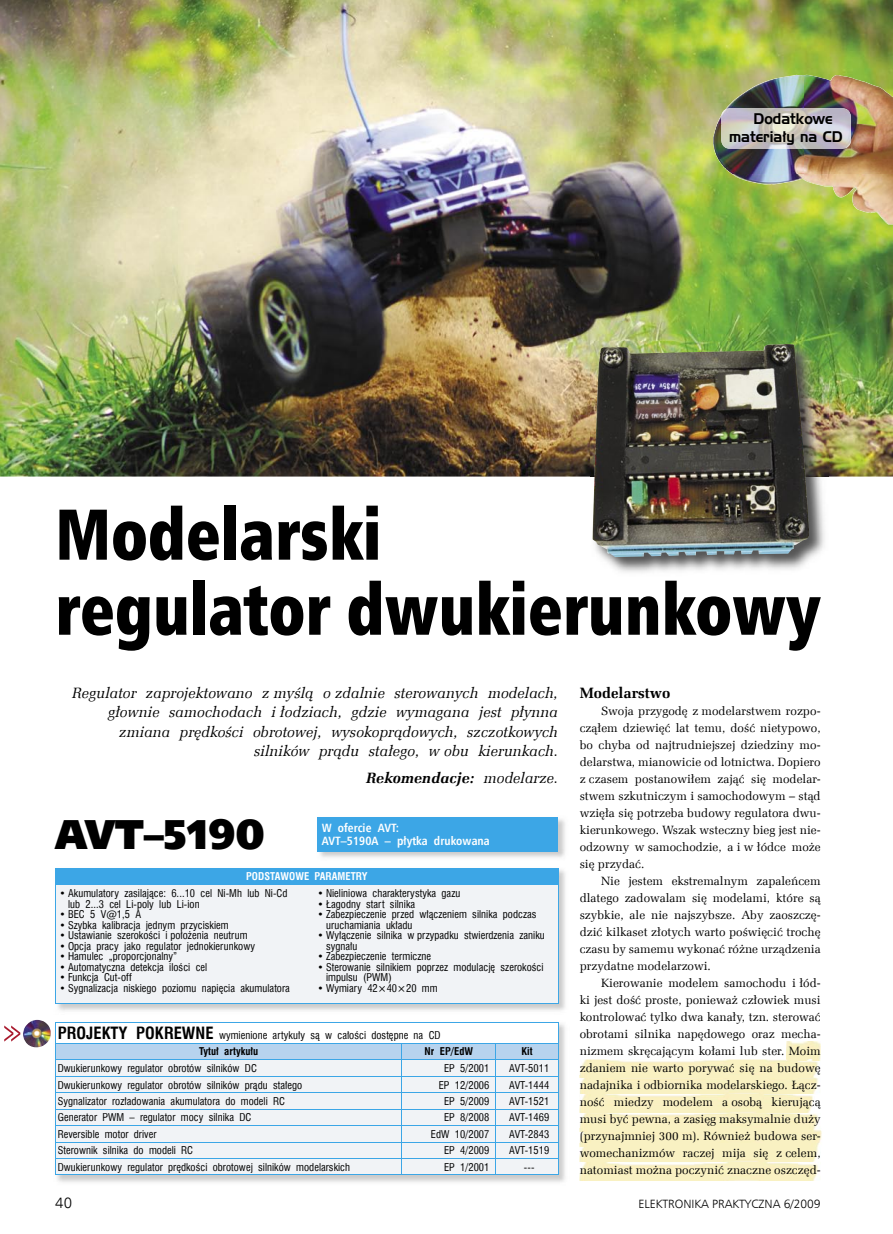
<style>
.page{position:relative;width:893px;height:1234px;background:#fff}
.page>*{position:absolute;margin:0;border:0;box-sizing:border-box;transform-origin:0 0}
.t1{font:72px/75px "Humnst 777 X Blk Cn EU";color:#000;scale:.9 1}
.t2{font:42px "Humnst 777 X Blk EU";color:#000;scale:.93 1}
.t3{font:italic 15px/19.5px "Zapf Ellipt EU";letter-spacing:.005em;color:#000;text-align:right}
.t4{font:italic 700 15px "Zapf Ellipt EU";letter-spacing:.005em;color:#000}
.t5{font:15px/18px "Handel Gothic EU";color:#000;scale:.93 1}
.t6{font:700 15px "Zapf Ellipt EU";color:#000}
.t7{font:15px "Humnst 777 Lt EU";color:#000}
.t8{font:12px/17px "Zapf Ellipt EU";color:#000;text-align:justify}
.t9{font:700 12px/13.5px "Humnst 777 Cn EU";letter-spacing:.005em;color:#fff}
.t10{font:12px "Humnst 777 Lt EU";color:#000}
.t11{font:10.5px/10.5px "Swis 721 Cn EU";letter-spacing:.005em;color:#000}
.t12{font:700 10.5px "Swis 721 Cn EU";letter-spacing:.005em;color:#fff}
.t13{font:700 10.5px "Swis 721 Cn EU";letter-spacing:.005em;color:#000}
.s1{font-weight:400}
.s2{font-weight:700;font-size:16.5px}
.s3{font-weight:700}
</style>
<div class="page">
<img style="left:787px;top:1041px;width:34px;height:18px">
<img style="left:580px;top:1059px;width:241px;height:16px">
<div style="left:580px;top:1077px;width:238px;height:16px;background:#f9f1c2"></div>
<img style="left:580px;top:1075px;width:235px;height:2px">
<img style="left:580px;top:1093px;width:235px;height:19px">
<img style="left:580px;top:1112px;width:238px;height:16px">
<div style="left:580px;top:1131px;width:242px;height:12px;background:#f9f1c2"></div>
<img style="left:580px;top:1128px;width:241px;height:3px">
<img style="left:580px;top:1143px;width:239px;height:37px">
<img style="left:0;top:0;width:893px;height:476px">
<img style="left:57px;top:1024px;width:508px;height:158px">
<hr style="left:55px;top:1021px;width:347px;height:1px;background:#3ca6e6">
<hr style="left:402px;top:1021px;width:94px;height:1px;background:#3ca6e6">
<hr style="left:496px;top:1021px;width:63px;height:1px;background:#3ca6e6">
<svg style="left:55px;top:1022px;width:504px;height:152px"></svg>
<hr style="left:55px;top:1174px;width:347px;height:1px;background:#3ca6e6">
<hr style="left:402px;top:1174px;width:94px;height:1px;background:#3ca6e6">
<hr style="left:496px;top:1174px;width:63px;height:1px;background:#3ca6e6">
<img style="left:58px;top:870px;width:507px;height:141px">
<div style="left:56px;top:868px;width:502px;height:16px;background:#3ca6e6"></div>
<div style="left:56px;top:884px;width:502px;height:119px;background:#f1f3f6"></div>
<hr style="left:55px;top:867px;width:503px;height:1px;background:#3ca6e6">
<svg style="left:55px;top:868px;width:1px;height:16px"></svg>
<svg style="left:558px;top:868px;width:1px;height:16px"></svg>
<hr style="left:55px;top:884px;width:503px;height:1px;background:#3ca6e6">
<hr style="left:55px;top:884px;width:1px;height:119px;background:#3ca6e6">
<hr style="left:558px;top:884px;width:1px;height:119px;background:#3ca6e6">
<hr style="left:55px;top:1003px;width:503px;height:1px;background:#3ca6e6">
<img style="left:23px;top:1019px;width:28px;height:28px">
<svg style="left:4px;top:1025px;width:16px;height:16px"></svg>
<img style="left:317px;top:819px;width:248px;height:39px">
<div style="left:317px;top:816px;width:241px;height:34px;background:#3ca6e6"></div>
<img style="left:590px;top:341px;width:238px;height:232px">
<img style="left:592px;top:344px;width:217px;height:213px">
<img style="left:872px;top:84px;width:5px;height:129px">
<img style="left:721px;top:108px;width:130px;height:41px">
<h3 class="t5" style="left:729px;top:109px;width:124px;text-indent:25px">Dodatkowe materiały na CD</h3>
<h1 class="t1" style="left:55px;top:497px;width:852px">Modelarski<br>regulator dwukierunkowy</h1>
<h3 class="t3" style="left:72px;top:683px;width:488px">Regulator zaprojektowano z myślą o zdalnie sterowanych modelach, głownie samochodach i łodziach, gdzie wymagana jest płynna zmiana prędkości obrotowej, wysokoprądowych, szczotkowych silników prądu stałego, w obu kierunkach.</h3>
<h3 class="t4" style="left:366px;top:768px;width:194px">Rekomendacje: <span class="s1">modelarze.</span></h3>
<h2 class="t2" style="left:55px;top:806px;width:227px">AVT–5190</h2>
<p class="t9" style="left:322px;top:820px;width:170px">W ofercie AVT:<br>AVT–5190A – płytka drukowana</p>
<p class="t12" style="left:246px;top:870px;width:123px">PODSTAWOWE PARAMETRY</p>
<p class="t11" style="left:68px;top:887px;width:221px;text-indent:-9px">• Akumulatory zasilające: 6...10 cel Ni-Mh lub Ni-Cd lub 2...3 cel Li-poly lub Li-ion</p>
<p class="t11" style="left:60px;top:908px;width:83px">• BEC 5 V@1,5 A</p>
<p class="t11" style="left:60px;top:919px;width:171px">• Szybka kalibracja jednym przyciskiem</p>
<p class="t11" style="left:60px;top:929px;width:189px">• Ustawianie szerokości i położenia neutrum</p>
<p class="t11" style="left:60px;top:940px;width:197px">• Opcja pracy jako regulator jednokierunkowy</p>
<p class="t11" style="left:60px;top:950px;width:119px">• Hamulec „proporcjonalny”</p>
<p class="t11" style="left:60px;top:961px;width:149px">• Automatyczna detekcja ilości cel</p>
<p class="t11" style="left:60px;top:971px;width:74px">• Funkcja Cut-off</p>
<p class="t11" style="left:60px;top:982px;width:232px">• Sygnalizacja niskiego poziomu napięcia akumulatora</p>
<p class="t11" style="left:317px;top:887px;width:144px">• Nieliniowa charakterystyka gazu</p>
<p class="t11" style="left:317px;top:898px;width:99px">• Łagodny start silnika</p>
<p class="t11" style="left:326px;top:908px;width:212px;text-indent:-9px">• Zabezpieczenie przed włączeniem silnika podczas uruchamiania układu</p>
<p class="t11" style="left:326px;top:929px;width:220px;text-indent:-9px">• Wyłączenie silnika w przypadku stwierdzenia zaniku sygnału</p>
<p class="t11" style="left:317px;top:950px;width:115px">• Zabezpieczenie termiczne</p>
<p class="t11" style="left:326px;top:961px;width:219px;text-indent:-9px">• Sterowanie silnikiem poprzez modulację szerokości impulsu (PWM)</p>
<p class="t11" style="left:317px;top:982px;width:122px">• Wymiary 42×40×20 mm</p>
<p class="t11" style="left:199px;top:1026px;width:243px;line-height:16.4px;text-indent:-141px"><span class="s2">PROJEKTY POKREWNE</span> wymienione artykuły są w całości dostępne na CD<br><span class="s3">Tytuł artykułu</span></p>
<p class="t13" style="left:425px;top:1045px;width:50px">Nr EP/EdW</p>
<p class="t13" style="left:521px;top:1045px;width:13px">Kit</p>
<p class="t11" style="left:58px;top:1062px;width:201px">Dwukierunkowy regulator obrotów silników DC</p>
<p class="t11" style="left:444px;top:1062px;width:47px">EP 5/2001</p>
<p class="t11" style="left:509px;top:1062px;width:42px">AVT-5011</p>
<p class="t11" style="left:58px;top:1079px;width:246px">Dwukierunkowy regulator obrotów silników prądu stałego</p>
<p class="t11" style="left:439px;top:1079px;width:52px">EP 12/2006</p>
<p class="t11" style="left:509px;top:1079px;width:42px">AVT-1444</p>
<p class="t11" style="left:58px;top:1095px;width:229px">Sygnalizator rozładowania akumulatora do modeli RC</p>
<p class="t11" style="left:444px;top:1095px;width:47px">EP 5/2009</p>
<p class="t11" style="left:509px;top:1095px;width:42px">AVT-1521</p>
<p class="t11" style="left:58px;top:1112px;width:195px">Generator PWM – regulator mocy silnika DC</p>
<p class="t11" style="left:444px;top:1112px;width:47px">EP 8/2008</p>
<p class="t11" style="left:509px;top:1112px;width:42px">AVT-1469</p>
<p class="t11" style="left:58px;top:1128px;width:100px">Reversible motor driver</p>
<p class="t11" style="left:431px;top:1128px;width:60px">EdW 10/2007</p>
<p class="t11" style="left:509px;top:1128px;width:42px">AVT-2843</p>
<p class="t11" style="left:58px;top:1144px;width:137px">Sterownik silnika do modeli RC</p>
<p class="t11" style="left:444px;top:1144px;width:47px">EP 4/2009</p>
<p class="t11" style="left:509px;top:1144px;width:42px">AVT-1519</p>
<p class="t11" style="left:58px;top:1161px;width:294px">Dwukierunkowy regulator prędkości obrotowej silników modelarskich</p>
<p class="t11" style="left:444px;top:1161px;width:47px">EP 1/2001</p>
<p class="t11" style="left:524px;top:1161px;width:12px">---</p>
<h3 class="t6" style="left:580px;top:683px;width:92px">Modelarstwo</h3>
<p class="t8" style="left:580px;top:702px;width:242px;text-indent:21px">Swoja przygodę z modelarstwem rozpo&shy;cząłem dziewięć lat temu, dość nietypowo, bo chyba od najtrudniejszej dziedziny mo&shy;delarstwa, mianowicie od lotnictwa. Dopiero z czasem postanowiłem zająć się modelar&shy;stwem szkutniczym i samochodowym – stąd wzięła się potrzeba budowy regulatora dwu&shy;kierunkowego. Wszak wsteczny bieg jest nie&shy;odzowny w samochodzie, a i w łódce może się przydać.</p>
<p class="t8" style="left:580px;top:872px;width:242px;text-indent:21px">Nie jestem ekstremalnym zapaleńcem dlatego zadowalam się modelami, które są szybkie, ale nie najszybsze. Aby zaoszczę&shy;dzić kilkaset złotych warto poświęcić trochę czasu by samemu wykonać różne urządzenia przydatne modelarzowi.</p>
<p class="t8" style="left:580px;top:974px;width:242px;text-indent:21px">Kierowanie modelem samochodu i łód&shy;ki jest dość proste, ponieważ człowiek musi kontrolować tylko dwa kanały, tzn. sterować obrotami silnika napędowego oraz mecha&shy;nizmem skręcającym kołami lub ster. Moim zdaniem nie warto porywać się na budowę nadajnika i odbiornika modelarskiego. Łącz&shy;ność miedzy modelem a osobą kierującą musi być pewna, a zasięg maksymalnie duży (przynajmniej 300 m). Również budowa ser&shy;womechanizmów raczej mija się z celem, natomiast można poczynić znaczne oszczęd-</p>
<h3 class="t7" style="left:55px;top:1193px;width:18px">40</h3>
<p class="t10" style="left:638px;top:1196px;width:184px">ELEKTRONIKA PRAKTYCZNA 6/2009</p>
</div>
